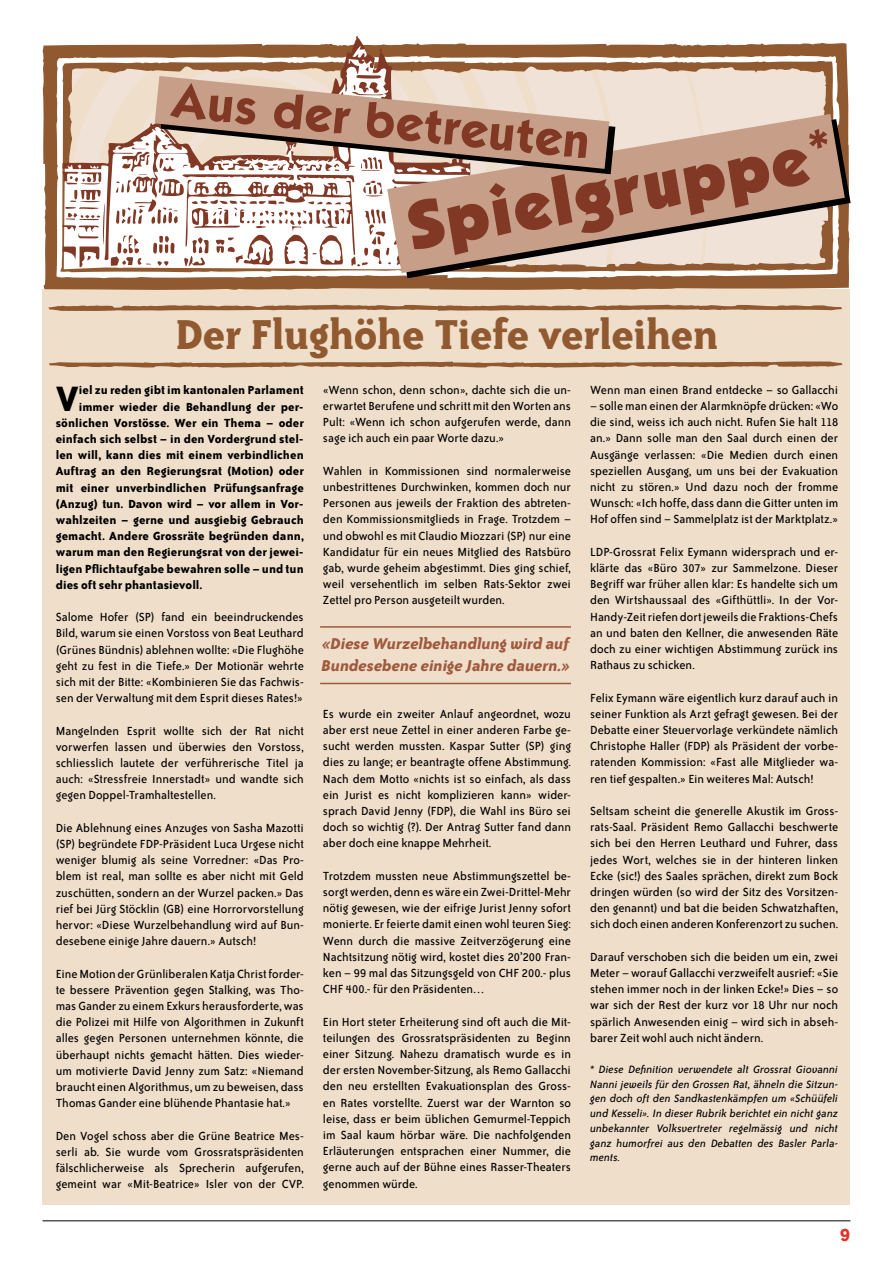
<style>
.page{position:relative;width:893px;height:1263px;background:#fff}
.page>*{position:absolute;margin:0;border:0;box-sizing:border-box;transform-origin:0 0}
.t1{font:700 48px "Bailey Quad ITC";letter-spacing:-.015em;color:#915930}
.t2{font:700 40.5px "Bailey Sans ITC";color:#000}
.t3{font:700 21px "Bailey Sans ITC";color:#e4312b}
.t4{font:italic 700 18px/21.6px "Bailey Sans ITC";letter-spacing:-.01em;color:#9f5a3e}
.t5{font:13.5px/16.2px "Bailey Sans ITC";letter-spacing:-.005em;color:#000;text-align:justify}
.t6{font:700 13.5px "Bailey Sans ITC";letter-spacing:.005em;color:#000}
.t7{font:italic 12.3px/14.7px "Bailey Sans ITC";color:#000;text-align:justify}
</style>
<div class="page">
<hr style="left:43px;top:1220px;width:807px;height:1px;background:#000">
<div style="left:43px;top:289px;width:807px;height:915px;background:#efdeca"></div>
<svg style="left:49px;top:361px;width:794px;height:7px"></svg>
<svg style="left:48px;top:304px;width:794px;height:7px"></svg>
<svg style="left:42px;top:43px;width:807px;height:248px;fill:#915930"></svg>
<svg style="left:393px;top:119px;width:458px;height:159px"></svg>
<svg style="left:387px;top:114px;width:458px;height:159px"></svg>
<svg style="left:644px;top:67px;width:183px;height:201px;background:#caab9b"></svg>
<svg style="left:63px;top:36px;width:575px;height:236px"></svg>
<hr style="left:320px;top:626px;width:251px;height:2px;background:#9f5a3e">
<hr style="left:320px;top:683px;width:251px;height:1px;background:#9f5a3e">
<h1 class="t1" style="left:175px;top:308px;width:545px">Der Flughöhe Tiefe verleihen</h1>
<h2 class="t2" style="left:56px;top:376px;width:25px">V</h2>
<p class="t6" style="left:79px;top:383px;width:226px">iel zu reden gibt im kantonalen Parlament</p>
<p class="t6" style="left:79px;top:399px;width:226px">immer wieder die Behandlung der per-</p>
<p class="t6" style="left:56px;top:415px;width:249px">sönlichen Vorstösse. Wer ein Thema – oder</p>
<p class="t6" style="left:56px;top:432px;width:250px">einfach sich selbst – in den Vordergrund stel-</p>
<p class="t6" style="left:56px;top:448px;width:250px">len will, kann dies mit einem verbindlichen</p>
<p class="t6" style="left:56px;top:464px;width:250px">Auftrag an den Regierungsrat (Motion) oder</p>
<p class="t6" style="left:56px;top:480px;width:250px">mit einer unverbindlichen Prüfungsanfrage</p>
<p class="t6" style="left:56px;top:496px;width:250px">(Anzug) tun. Davon wird – vor allem in Vor-</p>
<p class="t6" style="left:56px;top:513px;width:250px">wahlzeiten – gerne und ausgiebig Gebrauch</p>
<p class="t6" style="left:56px;top:529px;width:250px">gemacht. Andere Grossräte begründen dann,</p>
<p class="t6" style="left:56px;top:545px;width:250px">warum man den Regierungsrat von der jewei-</p>
<p class="t6" style="left:56px;top:561px;width:249px">ligen Pflichtaufgabe bewahren solle – und tun</p>
<p class="t6" style="left:56px;top:577px;width:148px">dies oft sehr phantasievoll.</p>
<p class="t5" style="left:56px;top:609px;width:250px">Salome Hofer (SP) fand ein beeindruckendes Bild, warum sie einen Vorstoss von Beat Leuthard (Grünes Bündnis) ablehnen wollte: «Die Flughöhe geht zu fest in die Tiefe.» Der Motionär wehrte sich mit der Bitte: «Kombinieren Sie das Fachwis&shy;sen der Verwaltung mit dem Esprit dieses Rates!»</p>
<p class="t5" style="left:56px;top:723px;width:250px">Mangelnden Esprit wollte sich der Rat nicht vorwerfen lassen und überwies den Vorstoss, schliesslich lautete der verführerische Titel ja auch: «Stressfreie Innerstadt» und wandte sich gegen Doppel-Tramhaltestellen.</p>
<p class="t5" style="left:56px;top:820px;width:250px">Die Ablehnung eines Anzuges von Sasha Mazotti (SP) begründete FDP-Präsident Luca Urgese nicht weniger blumig als seine Vorredner: «Das Pro&shy;blem ist real, man sollte es aber nicht mit Geld zuschütten, sondern an der Wurzel packen.» Das rief bei Jürg Stöcklin (GB) eine Horrorvorstellung hervor: «Diese Wurzelbehandlung wird auf Bun&shy;desebene einige Jahre dauern.» Autsch!</p>
<p class="t5" style="left:56px;top:966px;width:250px">Eine Motion der Grünliberalen Katja Christ forder&shy;te bessere Prävention gegen Stalking, was Tho&shy;mas Gander zu einem Exkurs herausforderte, was die Polizei mit Hilfe von Algorithmen in Zukunft alles gegen Personen unternehmen könnte, die überhaupt nichts gemacht hätten. Dies wieder&shy;um motivierte David Jenny zum Satz: «Niemand braucht einen Algorithmus, um zu beweisen, dass Thomas Gander eine blühende Phantasie hat.»</p>
<p class="t5" style="left:56px;top:1128px;width:250px">Den Vogel schoss aber die Grüne Beatrice Mes&shy;serli ab. Sie wurde vom Grossratspräsidenten fälschlicherweise als Sprecherin aufgerufen, gemeint war «Mit-Beatrice» Isler von der CVP.</p>
<p class="t5" style="left:323px;top:382px;width:250px">«Wenn schon, denn schon», dachte sich die un&shy;erwartet Berufene und schritt mit den Worten ans Pult: «Wenn ich schon aufgerufen werde, dann sage ich auch ein paar Worte dazu.»</p>
<p class="t5" style="left:323px;top:463px;width:250px">Wahlen in Kommissionen sind normalerweise unbestrittenes Durchwinken, kommen doch nur Personen aus jeweils der Fraktion des abtreten&shy;den Kommissionsmitglieds in Frage. Trotzdem – und obwohl es mit Claudio Miozzari (SP) nur eine Kandidatur für ein neues Mitglied des Ratsbüro gab, wurde geheim abgestimmt. Dies ging schief, weil versehentlich im selben Rats-Sektor zwei Zettel pro Person ausgeteilt wurden.</p>
<h3 class="t4" style="left:321px;top:633px;width:250px">«Diese Wurzelbehandlung wird auf<br>Bundesebene einige Jahre dauern.»</h3>
<p class="t5" style="left:323px;top:706px;width:250px">Es wurde ein zweiter Anlauf angeordnet, wozu aber erst neue Zettel in einer anderen Farbe ge&shy;sucht werden mussten. Kaspar Sutter (SP) ging dies zu lange; er beantragte offene Abstimmung.<br>Nach dem Motto «nichts ist so einfach, als dass ein Jurist es nicht komplizieren kann» wider&shy;sprach David Jenny (FDP), die Wahl ins Büro sei doch so wichtig (?). Der Antrag Sutter fand dann aber doch eine knappe Mehrheit.</p>
<p class="t5" style="left:323px;top:868px;width:250px">Trotzdem mussten neue Abstimmungszettel be&shy;sorgt werden, denn es wäre ein Zwei-Drittel-Mehr nötig gewesen, wie der eifrige Jurist Jenny sofort monierte. Er feierte damit einen wohl teuren Sieg:<br>Wenn durch die massive Zeitverzögerung eine Nachtsitzung nötig wird, kostet dies 20’200 Fran&shy;ken – 99 mal das Sitzungsgeld von CHF 200.- plus CHF 400.- für den Präsidenten…</p>
<p class="t5" style="left:323px;top:1014px;width:250px">Ein Hort steter Erheiterung sind oft auch die Mit&shy;teilungen des Grossratspräsidenten zu Beginn einer Sitzung. Nahezu dramatisch wurde es in der ersten November-Sitzung, als Remo Gallacchi den neu erstellten Evakuationsplan des Gross&shy;en Rates vorstellte. Zuerst war der Warnton so leise, dass er beim üblichen Gemurmel-Teppich im Saal kaum hörbar wäre. Die nachfolgenden Erläuterungen entsprachen einer Nummer, die gerne auch auf der Bühne eines Rasser-Theaters genommen würde.</p>
<p class="t5" style="left:590px;top:382px;width:250px">Wenn man einen Brand entdecke – so Gallacchi</p>
<p class="t5" style="left:590px;top:398px;width:250px">– solle man einen der Alarmknöpfe drücken: «Wo die sind, weiss ich auch nicht. Rufen Sie halt 118 an.» Dann solle man den Saal durch einen der Ausgänge verlassen: «Die Medien durch einen speziellen Ausgang, um uns bei der Evakuation nicht zu stören.» Und dazu noch der fromme Wunsch: «Ich hoffe, dass dann die Gitter unten im Hof offen sind – Sammelplatz ist der Marktplatz.»</p>
<p class="t5" style="left:590px;top:544px;width:250px">LDP-Grossrat Felix Eymann widersprach und er&shy;klärte das «Büro 307» zur Sammelzone. Dieser Begriff war früher allen klar: Es handelte sich um den Wirtshaussaal des «Gifthüttli». In der Vor-Handy-Zeit riefen dort jeweils die Fraktions-Chefs an und baten den Kellner, die anwesenden Räte doch zu einer wichtigen Abstimmung zurück ins Rathaus zu schicken.</p>
<p class="t5" style="left:590px;top:690px;width:250px">Felix Eymann wäre eigentlich kurz darauf auch in seiner Funktion als Arzt gefragt gewesen. Bei der Debatte einer Steuervorlage verkündete nämlich Christophe Haller (FDP) als Präsident der vorbe&shy;ratenden Kommission: «Fast alle Mitglieder wa&shy;ren tief gespalten.» Ein weiteres Mal: Autsch!</p>
<p class="t5" style="left:590px;top:803px;width:250px">Seltsam scheint die generelle Akustik im Gross&shy;rats-Saal. Präsident Remo Gallacchi beschwerte sich bei den Herren Leuthard und Fuhrer, dass jedes Wort, welches sie in der hinteren linken Ecke (sic!) des Saales sprächen, direkt zum Bock dringen würden (so wird der Sitz des Vorsitzen&shy;den genannt) und bat die beiden Schwatzhaften, sich doch einen anderen Konferenzort zu suchen.</p>
<p class="t5" style="left:590px;top:949px;width:250px">Darauf verschoben sich die beiden um ein, zwei Meter – worauf Gallacchi verzweifelt ausrief: «Sie stehen immer noch in der linken Ecke!» Dies – so war sich der Rest der kurz vor 18 Uhr nur noch spärlich Anwesenden einig – wird sich in abseh&shy;barer Zeit wohl auch nicht ändern.</p>
<p class="t7" style="left:590px;top:1062px;width:250px">* Diese Definition verwendete alt Grossrat Giovanni Nanni jeweils für den Grossen Rat, ähneln die Sitzun&shy;gen doch oft den Sandkastenkämpfen um «Schüüfeli und Kesseli». In dieser Rubrik berichtet ein nicht ganz unbekannter Volksvertreter regelmässig und nicht ganz humorfrei aus den Debatten des Basler Parla&shy;ments.</p>
<h3 class="t3" style="left:840px;top:1223px;width:12px">9</h3>
</div>
